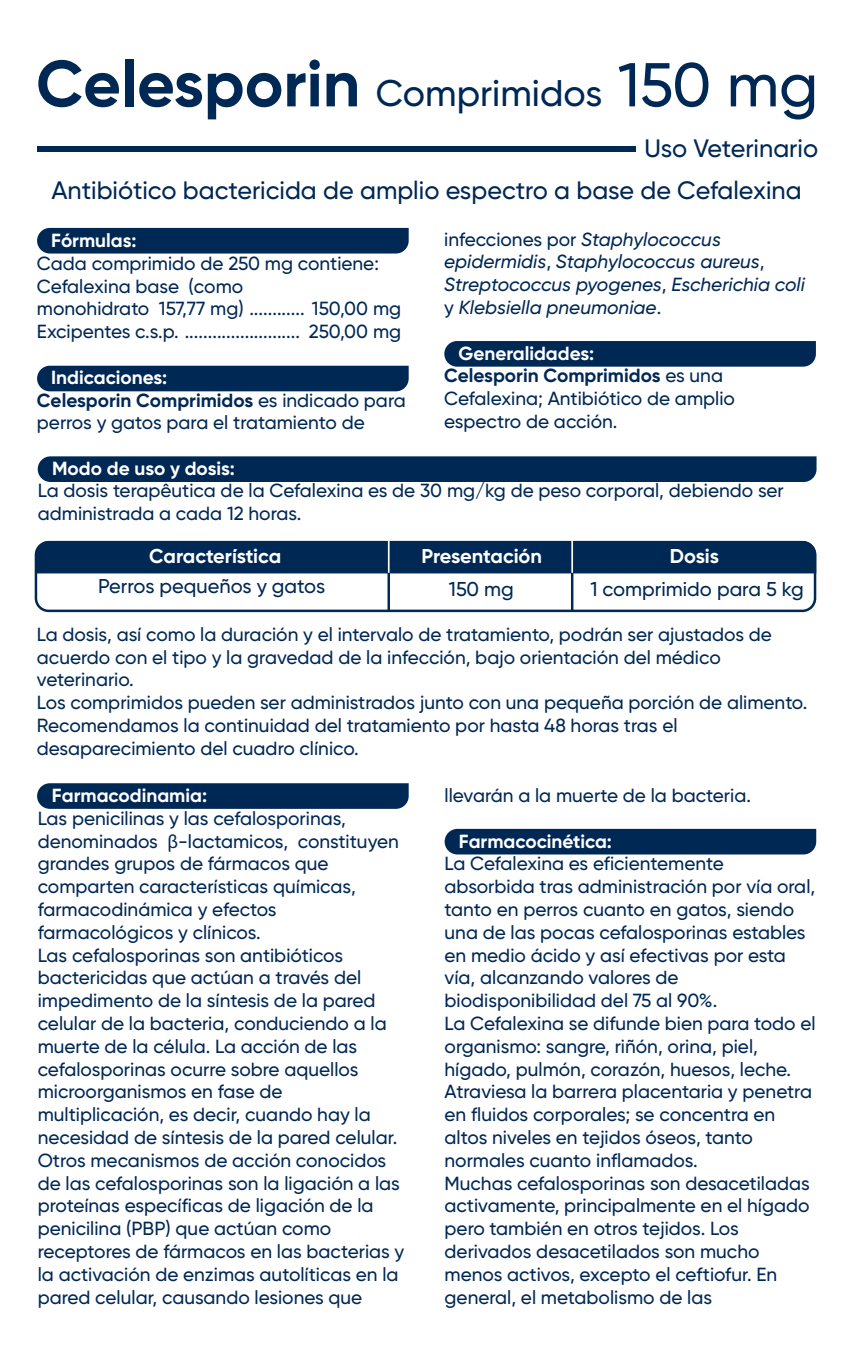
<style>
.page{position:relative;width:853px;height:1349px;background:#fff}
.page>*{position:absolute;margin:0;border:0;box-sizing:border-box;transform-origin:0 0}
.t1{font:500 37px "Gilroy";color:#002855}
.t2{font:500 25.25px "Gilroy";color:#002855}
.t3{font:500 20px "Gilroy";color:#002855}
.t4{font:700 20px "Gilroy";letter-spacing:-.005em;color:#fff}
.t5{font:500 19px/22.8px "Gilroy";color:#002855}
.t6{font:italic 500 19px/22.8px "Gilroy";color:#002855}
.t7{font:700 19px "Gilroy";color:#fff}
.s1{font-weight:700;font-size:65.25px}
.s2{font-size:61.75px}
.s3{font-weight:700;color:#fff}
.s4{font-weight:700}
.s5{font-style:normal}
.s6{font-family:"Myriad Pro";font-weight:400}
</style>
<div class="page">
<div style="left:37px;top:228px;width:372px;height:26px;background:#002855"></div>
<div style="left:38px;top:456px;width:778px;height:26px;background:#002855"></div>
<div style="left:37px;top:366px;width:372px;height:25px;background:#002855"></div>
<svg style="left:37px;top:783px;width:372px;height:26px;background:#062d59"></svg>
<div style="left:445px;top:829px;width:371px;height:25px;background:#002855"></div>
<svg style="left:444px;top:341px;width:372px;height:26px;background:#062d59"></svg>
<div style="left:36px;top:541px;width:780px;height:32px;background:#002855"></div>
<div style="left:35px;top:541px;width:781px;height:71px;border:2px solid #002855;border-radius:13px"></div>
<hr style="left:387px;top:542px;width:3px;height:69px;background:#002855">
<hr style="left:388px;top:541px;width:2px;height:32px;background:#fff">
<hr style="left:571px;top:542px;width:2px;height:69px;background:#002855">
<hr style="left:571px;top:541px;width:2px;height:32px;background:#fff">
<div style="left:37px;top:146px;width:598px;height:6px;background:#002855"></div>
<h1 class="t1" style="left:36px;top:71px;width:783px"><span class="s1">Celesporin</span> Comprimidos <span class="s2">150 mg</span></h1>
<h2 class="t2" style="left:644px;top:133px;width:175px">Uso Veterinario</h2>
<h2 class="t2" style="left:51px;top:175px;width:752px">Antibiótico bactericida de amplio espectro a base de Cefalexina</h2>
<p class="t7" style="left:51px;top:229px;width:87px">Fórmulas:</p>
<p class="t5" style="left:37px;top:252px;width:366px">Cada comprimido de 250 mg contiene:<br>Cefalexina base (como<br>monohidrato 157,77 mg) ............ 150,00 mg Excipentes c.s.p. ......................... 250,00 mg</p>
<p class="t5" style="left:37px;top:366px;width:370px;text-indent:14px"><span class="s3">Indicaciones:<br></span><span class="s4">Celesporin Comprimidos</span> es indicado para perros y gatos para el tratamiento de</p>
<p class="t6" style="left:444px;top:227px;width:362px"><span class="s5">infecciones por</span> Staphylococcus epidermidis<span class="s5">,</span> Staphylococcus aureus<span class="s5">, </span>Streptococcus pyogenes<span class="s5">,</span> Escherichia coli <span class="s5">y</span> Klebsiella pneumoniae<span class="s5">.</span></p>
<p class="t5" style="left:444px;top:341px;width:292px;text-indent:14px"><span class="s3">Generalidades:<br></span><span class="s4">Celesporin Comprimidos</span> es una<br>Cefalexina; Antibiótico de amplio espectro de acción.</p>
<p class="t7" style="left:52px;top:456px;width:184px">Modo de uso y dosis:</p>
<p class="t5" style="left:38px;top:479px;width:747px">La dosis terapêutica de la Cefalexina es de 30 mg/kg de peso corporal, debiendo ser administrada a cada 12 horas.</p>
<p class="t4" style="left:149px;top:543px;width:134px">Característica</p>
<p class="t4" style="left:421px;top:543px;width:122px">Presentación</p>
<p class="t4" style="left:670px;top:543px;width:51px">Dosis</p>
<p class="t3" style="left:98px;top:574px;width:229px">Perros pequeños y gatos</p>
<p class="t3" style="left:449px;top:577px;width:66px">150 mg</p>
<p class="t3" style="left:590px;top:577px;width:215px">1 comprimido para 5 kg</p>
<p class="t5" style="left:37px;top:622px;width:772px">La dosis, así como la duración y el intervalo de tratamiento, podrán ser ajustados de acuerdo con el tipo y la gravedad de la infección, bajo orientación del médico veterinario.<br>Los comprimidos pueden ser administrados junto con una pequeña porción de alimento.<br>Recomendamos la continuidad del tratamiento por hasta 48 horas tras el desaparecimiento del cuadro clínico.</p>
<p class="t7" style="left:52px;top:783px;width:157px">Farmacodinamia:</p>
<p class="t5" style="left:38px;top:807px;width:368px">Las penicilinas y las cefalosporinas, denominados <span class="s6">β</span>-lactamicos, constituyen grandes grupos de fármacos que comparten características químicas, farmacodinámica y efectos farmacológicos y clínicos.<br>Las cefalosporinas son antibióticos bactericidas que actúan a través del impedimento de la síntesis de la pared celular de la bacteria, conduciendo a la muerte de la célula. La acción de las cefalosporinas ocurre sobre aquellos microorganismos en fase de multiplicación, es decir, cuando hay la necesidad de síntesis de la pared celular.<br>Otros mecanismos de acción conocidos de las cefalosporinas son la ligación a las proteínas específicas de ligación de la penicilina (PBP) que actúan como receptores de fármacos en las bacterias y la activación de enzimas autolíticas en la pared celular, causando lesiones que</p>
<p class="t5" style="left:445px;top:784px;width:308px">llevarán a la muerte de la bacteria.</p>
<p class="t7" style="left:459px;top:829px;width:155px">Farmacocinética:</p>
<p class="t5" style="left:445px;top:852px;width:373px">La Cefalexina es eficientemente absorbida tras administración por vía oral, tanto en perros cuanto en gatos, siendo una de las pocas cefalosporinas estables en medio ácido y así efectivas por esta vía, alcanzando valores de biodisponibilidad del 75 al 90%.<br>La Cefalexina se difunde bien para todo el organismo: sangre, riñón, orina, piel, hígado, pulmón, corazón, huesos, leche.<br>Atraviesa la barrera placentaria y penetra en fluidos corporales; se concentra en altos niveles en tejidos óseos, tanto normales cuanto inflamados.<br>Muchas cefalosporinas son desacetiladas activamente, principalmente en el hígado pero también en otros tejidos. Los derivados desacetilados son mucho menos activos, excepto el ceftiofur. En general, el metabolismo de las</p>
</div>
